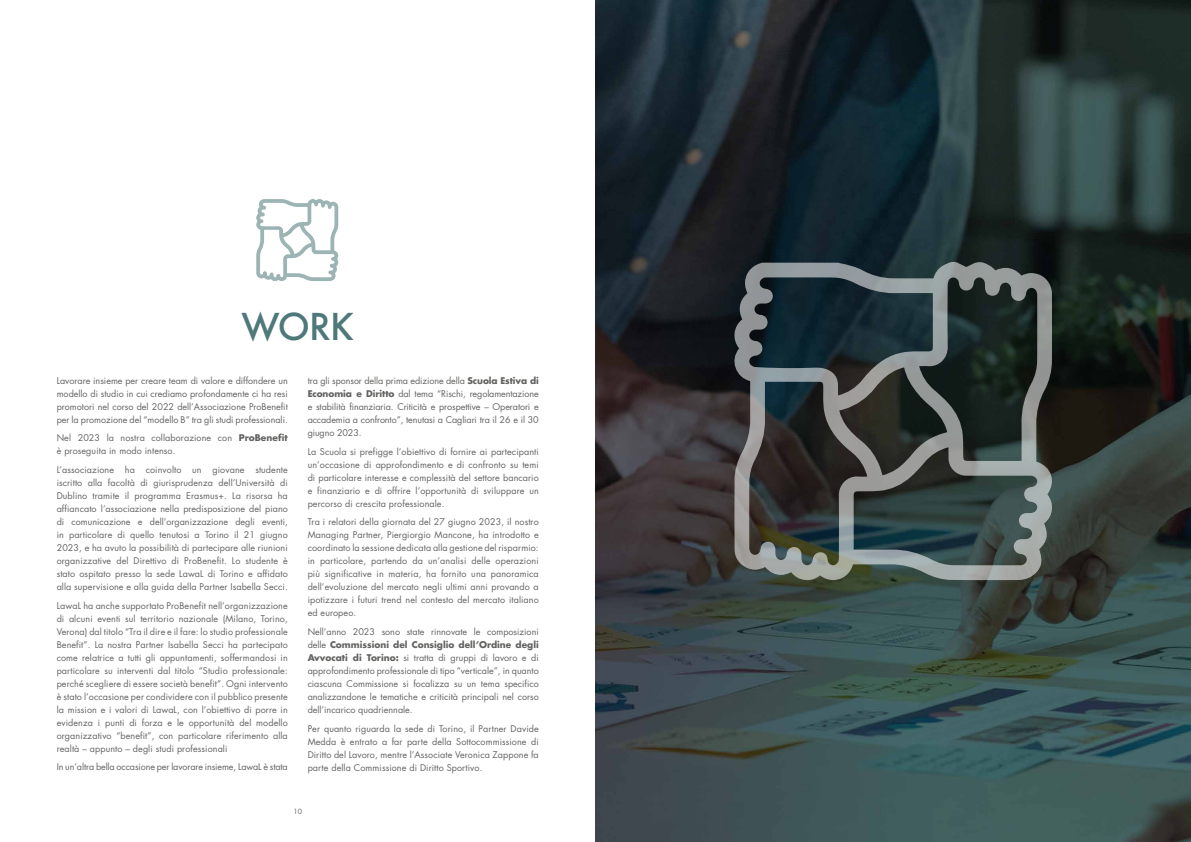
<style>
.page{position:relative;width:1191px;height:842px;background:#fff}
.page>*{position:absolute;margin:0;border:0;box-sizing:border-box;transform-origin:0 0}
.t1{font:500 36px "Futura";color:#4e7879}
.t2{font:9px/13px "Futura";letter-spacing:.01em;color:#636362;text-align:justify}
.t3{font:9px "Futura";letter-spacing:-.01em;color:#636362}
.t4{font:7px "Futura";color:#636362}
.s1{font-weight:700}
</style>
<div class="page">
<svg style="left:256px;top:199px;width:82px;height:82px"></svg>
<img style="left:595px;top:0;width:596px;height:842px">
<svg style="left:733px;top:262px;width:320px;height:318px;background:#444e4e"></svg>
<h1 class="t1" style="left:241px;top:302px;width:114px">WORK</h1>
<p class="t2" style="left:57px;top:374px;width:233px">Lavorare insieme per creare team di valore e diffondere un modello di studio in cui crediamo profondamente ci ha resi promotori nel corso del 2022 dell’Associazione ProBenefit per la promozione del “modello B” tra gli studi professionali.</p>
<p class="t2" style="left:57px;top:432px;width:233px">Nel 2023 la nostra collaborazione con <span class="s1">ProBenefit </span>è proseguita in modo intenso.</p>
<p class="t2" style="left:57px;top:463px;width:233px">L’associazione ha coinvolto un giovane studente iscritto alla facoltà di giurisprudenza dell’Università di Dublino tramite il programma Erasmus+. La risorsa ha affiancato l’associazione nella predisposizione del piano di comunicazione e dell’organizzazione degli eventi, in particolare di quello tenutosi a Torino il 21 giugno 2023, e ha avuto la possibilità di partecipare alle riunioni organizzative del Direttivo di ProBenefit. Lo studente è stato ospitato presso la sede LawaL di Torino e affidato alla supervisione e alla guida della Partner Isabella Secci.</p>
<p class="t2" style="left:57px;top:599px;width:233px">LawaL ha anche supportato ProBenefit nell’organizzazione di alcuni eventi sul territorio nazionale (Milano, Torino, Verona) dal titolo “Tra il dire e il fare: lo studio professionale Benefit”. La nostra Partner Isabella Secci ha partecipato come relatrice a tutti gli appuntamenti, soffermandosi in particolare su interventi dal titolo “Studio professionale: perché scegliere di essere società benefit”. Ogni intervento è stato l’occasione per condividere con il pubblico presente la mission e i valori di LawaL, con l’obiettivo di porre in evidenza i punti di forza e le opportunità del modello organizzativo “benefit”, con particolare riferimento alla realtà – appunto – degli studi professionali</p>
<p class="t3" style="left:57px;top:761px;width:233px">In un’altra bella occasione per lavorare insieme, LawaL è stata</p>
<p class="t2" style="left:308px;top:374px;width:233px">tra gli sponsor della prima edizione della <span class="s1">Scuola Estiva di Economia e Diritto</span> dal tema “Rischi, regolamentazione e stabilità finanziaria. Criticità e prospettive – Operatori e accademia a confronto”, tenutasi a Cagliari tra il 26 e il 30 giugno 2023.</p>
<p class="t2" style="left:308px;top:445px;width:233px">La Scuola si prefigge l’obiettivo di fornire ai partecipanti un’occasione di approfondimento e di confronto su temi di particolare interesse e complessità del settore bancario e finanziario e di offrire l’opportunità di sviluppare un percorso di crescita professionale.</p>
<p class="t2" style="left:308px;top:515px;width:233px">Tra i relatori della giornata del 27 giugno 2023, il nostro Managing Partner, Piergiorgio Mancone, ha introdotto e coordinato la sessione dedicata alla gestione del risparmio: in particolare, partendo da un’analisi delle operazioni più significative in materia, ha fornito una panoramica dell’evoluzione del mercato negli ultimi anni provando a ipotizzare i futuri trend nel contesto del mercato italiano ed europeo.</p>
<p class="t2" style="left:308px;top:625px;width:233px">Nell’anno 2023 sono state rinnovate le composizioni delle <span class="s1">Commissioni del Consiglio dell’Ordine degli Avvocati di Torino:</span> si tratta di gruppi di lavoro e di approfondimento professionale di tipo “verticale”, in quanto ciascuna Commissione si focalizza su un tema specifico analizzandone le tematiche e criticità principali nel corso dell’incarico quadriennale.</p>
<p class="t2" style="left:308px;top:722px;width:233px">Per quanto riguarda la sede di Torino, il Partner Davide Medda è entrato a far parte della Sottocommissione di Diritto del Lavoro, mentre l’Associate Veronica Zappone fa parte della Commissione di Diritto Sportivo.</p>
<p class="t4" style="left:293px;top:807px;width:10px">10</p>
</div>
